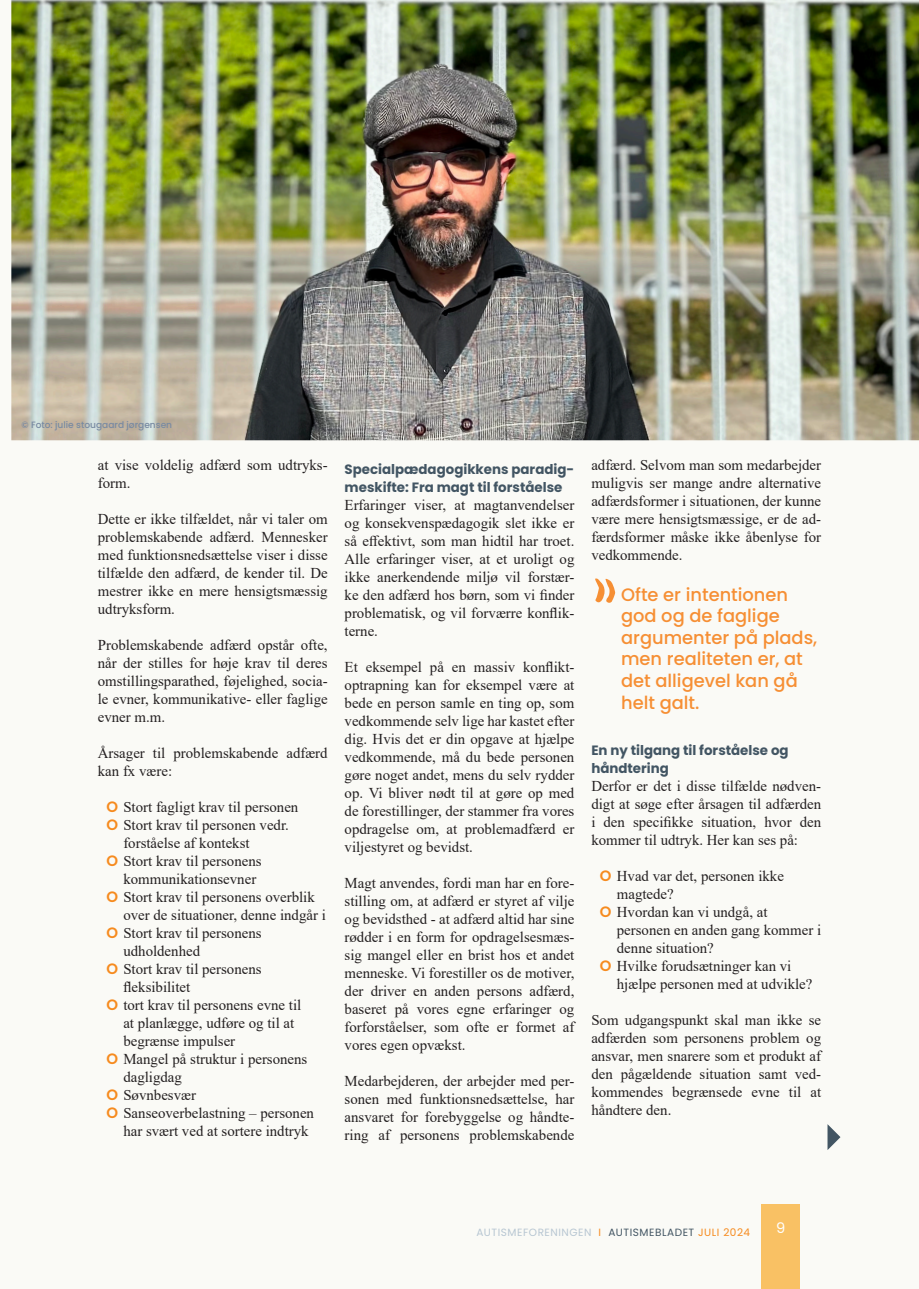
<style>
.page{position:relative;width:919px;height:1289px;background:#fff}
.page>*{position:absolute;margin:0;border:0;box-sizing:border-box;transform-origin:0 0}
.t1{font:64.05px "Mansalva";color:#f68f34}
.t2{font:500 18px/21.6px "Poppins";color:#f68f34}
.t3{font:15px/18px "Times New Roman";color:#231f20}
.t4{font:14.55px "Poppins";color:#fff}
.t5{font:700 13.5px/18px "Poppins";color:#425563}
.t6{font:10.5px "Poppins";letter-spacing:.05em;color:#b7c6d2}
.t7{font:500 9.15px "Poppins";color:#788aa2}
.s1{font-family:"Poppins";font-weight:600;color:#f68b1f}
.s2{color:#f68b1f}
.s3{color:#425563}
</style>
<div class="page">
<div style="left:0;top:0;width:11px;height:1288px;background:#fafaf6"></div>
<div style="left:11px;top:0;width:907px;height:1288px;background:#fafaf6"></div>
<img style="left:11px;top:0;width:907px;height:440px">
<svg style="left:827px;top:1124px;width:13px;height:26px"></svg>
<div style="left:761px;top:1203px;width:38px;height:85px;background:#f9c164"></div>
<p class="t7" style="left:22px;top:419px;width:152px">© Foto: julie stougaard jørgensen</p>
<p class="t3" style="left:98px;top:455px;width:231px">at vise voldelig adfærd som udtryks&shy;form.</p>
<p class="t3" style="left:98px;top:509px;width:231px;text-align:justify">Dette er ikke tilfældet, når vi taler om problemskabende adfærd. Mennesker med funktionsnedsættelse viser i disse tilfælde den adfærd, de kender til. De mestrer ikke en mere hensigtsmæssig udtryksform.</p>
<p class="t3" style="left:98px;top:635px;width:231px;text-align:justify">Problemskabende adfærd opstår ofte, når der stilles for høje krav til deres omstillingsparathed, føjelighed, socia&shy;le evner, kommunikative- eller faglige evner m.m.</p>
<p class="t3" style="left:98px;top:743px;width:231px">Årsager til problemskabende adfærd kan fx være:</p>
<p class="t3" style="left:106px;top:797px;width:193px"><span class="s1">O</span> Stort fagligt krav til personen</p>
<p class="t3" style="left:123px;top:815px;width:167px;text-indent:-17px"><span class="s1">O</span> Stort krav til personen vedr. forståelse af kontekst</p>
<p class="t3" style="left:123px;top:851px;width:140px;text-indent:-17px"><span class="s1">O</span> Stort krav til personens kommunikationsevner</p>
<p class="t3" style="left:123px;top:887px;width:204px;text-indent:-17px"><span class="s1">O</span> Stort krav til personens overblik over de situationer, denne indgår i</p>
<p class="t3" style="left:123px;top:923px;width:140px;text-indent:-17px"><span class="s1">O</span> Stort krav til personens udholdenhed</p>
<p class="t3" style="left:123px;top:959px;width:140px;text-indent:-17px"><span class="s1">O</span> Stort krav til personens fleksibilitet</p>
<p class="t3" style="left:123px;top:995px;width:179px;text-indent:-17px"><span class="s1">O</span> tort krav til personens evne til at planlægge, udføre og til at begrænse impulser</p>
<p class="t3" style="left:123px;top:1049px;width:185px;text-indent:-17px"><span class="s1">O</span> Mangel på struktur i personens dagligdag</p>
<p class="t3" style="left:106px;top:1085px;width:91px"><span class="s1">O</span> Søvnbesvær</p>
<p class="t3" style="left:123px;top:1103px;width:192px;text-indent:-17px"><span class="s1">O</span> Sanseoverbelastning – personen har svært ved at sortere indtryk</p>
<p class="t5" style="left:344px;top:460px;width:231px">Specialpædagogikkens paradig&shy;meskifte: Fra magt til forståelse</p>
<p class="t3" style="left:344px;top:495px;width:231px;text-align:justify">Erfaringer viser, at magtanvendelser og konsekvenspædagogik slet ikke er så effektivt, som man hidtil har troet.<br>Alle erfaringer viser, at et uroligt og ikke anerkendende miljø vil forstær&shy;ke den adfærd hos børn, som vi finder problematisk, og vil forværre konflik&shy;terne.</p>
<p class="t3" style="left:344px;top:657px;width:231px;text-align:justify">Et eksempel på en massiv konflikt&shy;optrapning kan for eksempel være at bede en person samle en ting op, som vedkommende selv lige har kastet efter dig. Hvis det er din opgave at hjælpe vedkommende, må du bede personen gøre noget andet, mens du selv rydder op. Vi bliver nødt til at gøre op med de forestillinger, der stammer fra vores opdragelse om, at problemadfærd er viljestyret og bevidst.</p>
<p class="t3" style="left:344px;top:873px;width:231px;text-align:justify">Magt anvendes, fordi man har en fore&shy;stilling om, at adfærd er styret af vilje og bevidsthed - at adfærd altid har sine rødder i en form for opdragelsesmæs&shy;sig mangel eller en brist hos et andet menneske. Vi forestiller os de motiver, der driver en anden persons adfærd, baseret på vores egne erfaringer og forforståelser, som ofte er formet af vores egen opvækst.</p>
<p class="t3" style="left:344px;top:1071px;width:231px;text-align:justify">Medarbejderen, der arbejder med per&shy;sonen med funktionsnedsættelse, har ansvaret for forebyggelse og håndte&shy;ring af personens problemskabende</p>
<p class="t3" style="left:591px;top:455px;width:231px;text-align:justify">adfærd. Selvom man som medarbejder muligvis ser mange andre alternative adfærdsformer i situationen, der kunne være mere hensigtsmæssige, er de ad&shy;færdsformer måske ikke åbenlyse for vedkommende.</p>
<p class="t1" style="left:591px;top:555px;width:29px">”</p>
<p class="t2" style="left:621px;top:583px;width:198px">Ofte er intentionen god og de faglige argumenter på plads, men realiteten er, at det alligevel kan gå helt galt.</p>
<p class="t5" style="left:591px;top:741px;width:199px">En ny tilgang til forståelse og håndtering</p>
<p class="t3" style="left:591px;top:776px;width:231px;text-align:justify">Derfor er det i disse tilfælde nødven&shy;digt at søge efter årsagen til adfærden i den specifikke situation, hvor den kommer til udtryk. Her kan ses på:</p>
<p class="t3" style="left:616px;top:866px;width:169px;text-indent:-17px"><span class="s1">O</span> Hvad var det, personen ikke magtede?</p>
<p class="t3" style="left:616px;top:902px;width:206px;text-indent:-17px"><span class="s1">O</span> Hvordan kan vi undgå, at personen en anden gang kommer i denne situation?</p>
<p class="t3" style="left:616px;top:956px;width:197px;text-indent:-17px"><span class="s1">O</span> Hvilke forudsætninger kan vi hjælpe personen med at udvikle?</p>
<p class="t3" style="left:591px;top:1010px;width:231px;text-align:justify">Som udgangspunkt skal man ikke se adfærden som personens problem og ansvar, men snarere som et produkt af den pågældende situation samt ved&shy;kommendes begrænsede evne til at håndtere den.</p>
<p class="t6" style="left:476px;top:1226px;width:275px">AUTISMEFORENINGEN <span class="s2">I</span> <span class="s3">AUTISMEBLADET</span> <span class="s2">JULI 2024</span></p>
<p class="t4" style="left:776px;top:1219px;width:11px">9</p>
</div>
